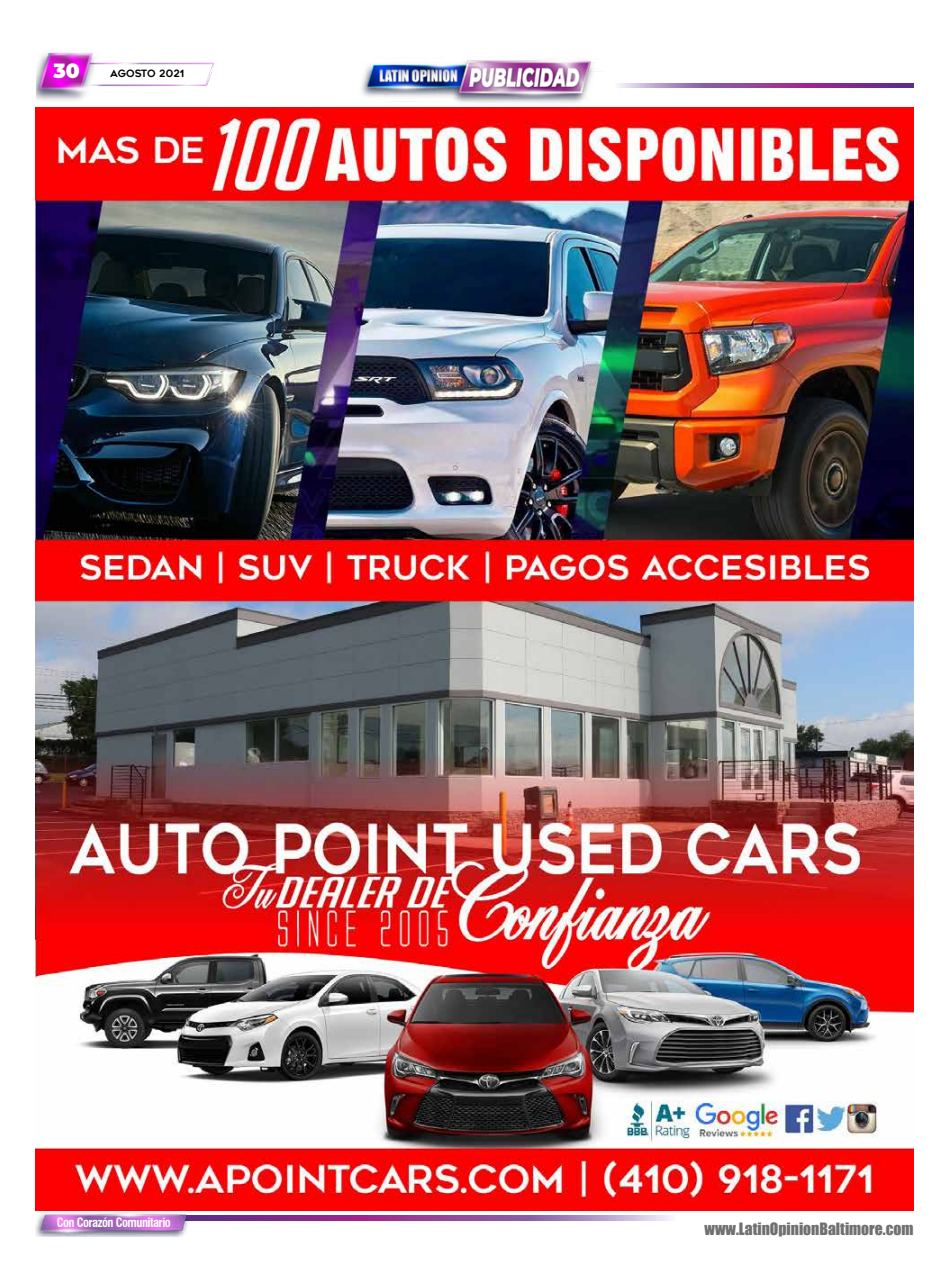
<style>
.page{position:relative;width:949px;height:1279px;background:#fff}
.page>*{position:absolute;margin:0;border:0;box-sizing:border-box;transform-origin:0 0}
.t1{font:900 20px "Montserrat";color:#fff}
.t2{font:15.62px "Impact";color:#707070}
.t3{font:700 condensed 12.5px "Swiss 721 BT";letter-spacing:-.04em;color:#fff}
.t4{font:10px "Geometos";letter-spacing:.005em;color:#000}
</style>
<div class="page">
<img style="left:36px;top:52px;width:179px;height:49px">
<svg style="left:617px;top:84px;width:296px;height:4px"></svg>
<svg style="left:191px;top:1215px;width:481px;height:4px"></svg>
<img style="left:361px;top:60px;width:234px;height:43px">
<img style="left:35px;top:1210px;width:156px;height:25px">
<img style="left:35px;top:107px;width:878px;height:1103px">
<p class="t1" style="left:53px;top:56px;width:28px">30</p>
<p class="t4" style="left:110px;top:68px;width:76px">AGOSTO 2021</p>
<p class="t3" style="left:57px;top:1214px;width:116px">Con Corazón Comunitario</p>
<p class="t2" style="left:704px;top:1216px;width:210px">www.LatinOpinionBaltimore.com</p>
</div>
